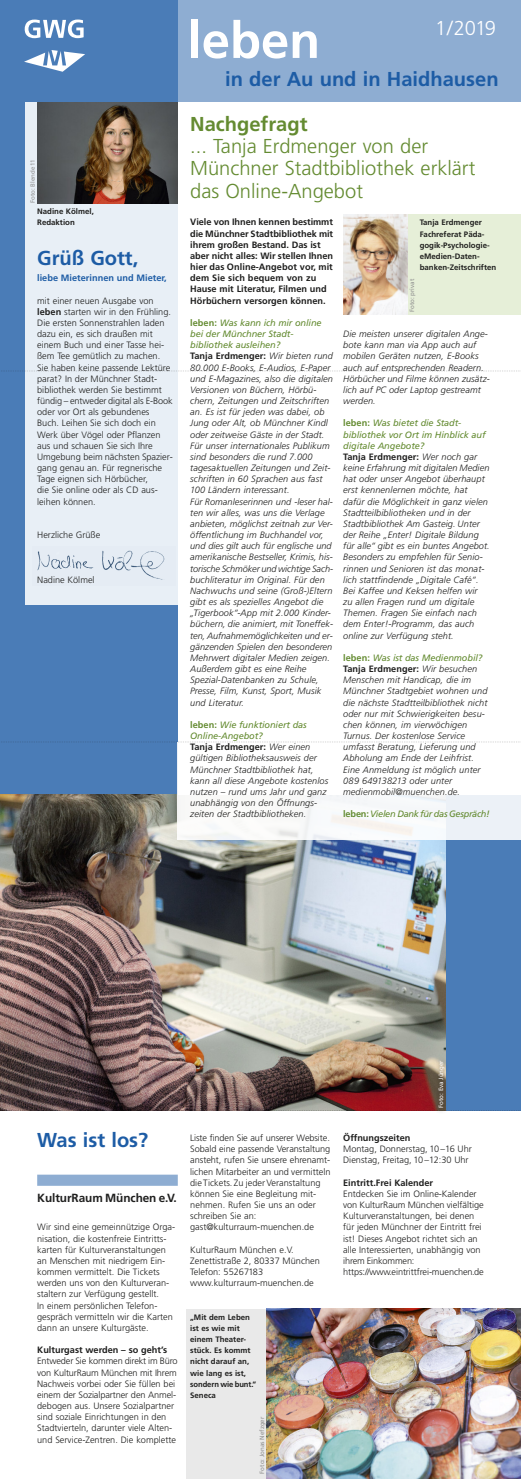
<style>
.page{position:relative;width:521px;height:1479px;background:#fff}
.page>*{position:absolute;margin:0;border:0;box-sizing:border-box;transform-origin:0 0}
.t1{font:700 50.75px "Frutiger";color:#fff}
.t2{font:300 20.12px/22.3px "Frutiger";color:#648b31}
.t3{font:700 20.12px "Frutiger";color:#1d5ca5}
.t4{font:700 20.12px "Frutiger";color:#648b31}
.t5{font:300 20.12px "Frutiger";color:#fff}
.t6{font:700 11.81px "Frutiger";letter-spacing:-.005em;color:#1f1f1e}
.t7{font:italic 300 9.19px/11.2px "Frutiger";letter-spacing:.01em;color:#1f1f1e}
.t8{font:300 9.19px/11.2px "Frutiger";color:#1f1f1e}
.t9{font:700 9.19px/11.2px "Frutiger";color:#1f1f1e}
.t10{font:italic 9.19px "Frutiger";letter-spacing:-.035em;color:#648b31}
.t11{font:700 9.19px "Frutiger";color:#1d5ca5}
.t12{font:700 7.88px/11.2px "Frutiger";color:#1f1f1e}
.t13{font:6.12px "Frutiger";color:#8f8f8f}
.t14{font:6.12px "Frutiger";color:#fff}
.s1{font-weight:700}
.s2{font-weight:700;font-style:normal;color:#648b31}
.s3{font-weight:400;color:#648b31}
.s4{font-weight:700;font-style:normal}
</style>
<div class="page">
<div style="left:0;top:0;width:521px;height:1110px;background:#4a7cb7"></div>
<div style="left:0;top:0;width:521px;height:371px;background:#8eadd2"></div>
<img style="left:0;top:795px;width:445px;height:315px">
<div style="left:0;top:0;width:178px;height:371px;background:#4a7cb7"></div>
<svg style="left:24px;top:50px;width:61px;height:22px"></svg>
<svg style="left:25px;top:20px;width:59px;height:18px"></svg>
<div style="left:37px;top:1174px;width:141px;height:11px;background:#8eadd2"></div>
<div style="left:178px;top:103px;width:343px;height:692px;background:#fff"></div>
<div style="left:178px;top:742px;width:159px;height:97px;background:#fff"></div>
<div style="left:337px;top:742px;width:184px;height:97px;background:#fff;opacity:.9"></div>
<div style="left:343px;top:214px;width:178px;height:101px;background:#e6efd8"></div>
<img style="left:343px;top:214px;width:64px;height:101px">
<div style="left:25px;top:103px;width:153px;height:502px;background:#e8eff6"></div>
<img style="left:37px;top:103px;width:141px;height:100px">
<img style="left:37px;top:550px;width:128px;height:30px">
<img style="left:383px;top:1002px;width:63px;height:108px">
<div style="left:186px;top:1308px;width:335px;height:170px;background:#e9e9e9"></div>
<img style="left:267px;top:1308px;width:254px;height:170px">
<svg style="left:1px;top:370px;width:519px;height:1px"></svg>
<svg style="left:1px;top:741px;width:519px;height:1px"></svg>
<svg style="left:0;top:1110px;width:521px;height:1px"></svg>
<p class="t13" style="left:30px;top:203px;width:45px;rotate:-90deg">Foto: Blende 11</p>
<p class="t12" style="left:37px;top:206px;width:58px">Nadine Kölmel,<br>Redaktion</p>
<h2 class="t3" style="left:37px;top:249px;width:103px">Grüß Gott,</h2>
<p class="t11" style="left:37px;top:274px;width:131px">liebe Mieterinnen und Mieter,</p>
<p class="t8" style="left:37px;top:295px;width:137px">mit einer neuen Ausgabe von <span class="s1">leben</span> starten wir in den Frühling.<br>Die ersten Sonnenstrahlen laden dazu ein, es sich draußen mit einem Buch und einer Tasse hei&shy;ßem Tee gemütlich zu machen.<br>Sie haben keine passende Lektüre parat? In der Münchner Stadt&shy;bibliothek werden Sie bestimmt fündig – entweder digital als E-Book oder vor Ort als gebundenes<br>Buch. Leihen Sie sich doch ein<br>Werk über Vögel oder Pflanzen aus und schauen Sie sich Ihre<br>Umgebung beim nächsten Spazier&shy;gang genau an. Für regnerische<br>Tage eignen sich Hörbücher,<br>die Sie online oder als CD aus&shy;leihen können.</p>
<p class="t8" style="left:37px;top:530px;width:65px">Herzliche Grüße</p>
<p class="t8" style="left:37px;top:574px;width:59px">Nadine Kölmel</p>
<h1 class="t1" style="left:188px;top:20px;width:134px">leben</h1>
<h2 class="t5" style="left:435px;top:20px;width:63px">1/2019</h2>
<h2 class="t3" style="left:225px;top:71px;width:275px">in der Au und in Haidhausen</h2>
<h2 class="t4" style="left:190px;top:115px;width:119px">Nachgefragt</h2>
<h2 class="t2" style="left:190px;top:136px;width:287px">... Tanja Erdmenger von der<br>Münchner Stadtbibliothek erklärt das Online-Angebot</h2>
<p class="t9" style="left:190px;top:217px;width:144px">Viele von Ihnen kennen bestimmt die Münchner Stadtbibliothek mit ihrem großen Bestand. Das ist aber nicht alles: Wir stellen Ihnen hier das Online-Angebot vor, mit dem Sie sich bequem von zu<br>Hause mit Literatur, Filmen und<br>Hörbüchern versorgen können.</p>
<p class="t7" style="left:190px;top:318px;width:144px"><span class="s2">leben:</span> <span class="s3">Was kann ich mir online bei der Münchner Stadt&shy;bibliothek ausleihen?<br></span><span class="s4">Tanja Erdmenger:</span> Wir bieten rund 80.000 E-Books, E-Audios, E-Paper und E-Magazines, also die digitalen Versionen von Büchern, Hörbü&shy;chern, Zeitungen und Zeitschriften an. Es ist für jeden was dabei, ob Jung oder Alt, ob Münchner Kindl oder zeitweise Gäste in der Stadt.<br>Für unser internationales Publikum sind besonders die rund 7.000 tagesaktuellen Zeitungen und Zeit&shy;schriften in 60 Sprachen aus fast 100 Ländern interessant.<br>Für Romanleserinnen und -leser hal&shy;ten wir alles, was uns die Verlage anbieten, möglichst zeitnah zur Ver&shy;öffentlichung im Buchhandel vor, und dies gilt auch für englische und amerikanische Bestseller, Krimis, his&shy;torische Schmöker und wichtige Sach&shy;buchliteratur im Original. Für den Nachwuchs und seine (Groß-)Eltern gibt es als spezielles Angebot die „Tigerbook“-App mit 2.000 Kinder&shy;büchern, die animiert, mit Toneffek&shy;ten, Aufnahmemöglichkeiten und er&shy;gänzenden Spielen den besonderen Mehrwert digitaler Medien zeigen.<br>Außerdem gibt es eine Reihe Spezial-Datenbanken zu Schule, Presse, Film, Kunst, Sport, Musik und Literatur.</p>
<p class="t7" style="left:190px;top:720px;width:140px"><span class="s2">leben:</span> <span class="s3">Wie funktioniert das<br>Online-Angebot?<br></span><span class="s4">Tanja Erdmenger:</span> Wer einen gültigen Bibliotheksausweis der<br>Münchner Stadtbibliothek hat, kann all diese Angebote kostenlos nutzen – rund ums Jahr und ganz unabhängig von den Öffnungs&shy;zeiten der Stadtbibliotheken.</p>
<p class="t12" style="left:420px;top:218px;width:78px">Tanja Erdmenger<br>Fachreferat Päda&shy;gogik-Psychologie&shy;eMedien-Daten&shy;banken-Zeitschriften</p>
<p class="t13" style="left:409px;top:312px;width:35px;rotate:-90deg">Foto: privat</p>
<p class="t7" style="left:343px;top:329px;width:148px">Die meisten unserer digitalen Ange&shy;bote kann man via App auch auf mobilen Geräten nutzen, E-Books auch auf entsprechenden Readern.<br>Hörbücher und Filme können zusätz&shy;lich auf PC oder Laptop gestreamt werden.</p>
<p class="t7" style="left:343px;top:418px;width:148px"><span class="s2">leben:</span> <span class="s3">Was bietet die Stadt&shy;bibliothek vor Ort im Hinblick auf digitale Angebote?<br></span><span class="s4">Tanja Erdmenger:</span> Wer noch gar keine Erfahrung mit digitalen Medien hat oder unser Angebot überhaupt erst kennenlernen möchte, hat dafür die Möglichkeit in ganz vielen<br>Stadtteilbibliotheken und in der<br>Stadtbibliothek Am Gasteig. Unter der Reihe „Enter! Digitale Bildung für alle“ gibt es ein buntes Angebot.<br>Besonders zu empfehlen für Senio&shy;rinnen und Senioren ist das monat&shy;lich stattfindende „Digitale Café“.<br>Bei Kaffee und Keksen helfen wir<br>zu allen Fragen rund um digitale<br>Themen. Fragen Sie einfach nach dem Enter!-Programm, das auch online zur Verfügung steht.</p>
<p class="t7" style="left:343px;top:653px;width:146px"><span class="s2">leben:</span> <span class="s3">Was ist das Medienmobil?<br></span><span class="s4">Tanja Erdmenger:</span> Wir besuchen<br>Menschen mit Handicap, die im<br>Münchner Stadtgebiet wohnen und die nächste Stadtteilbibliothek nicht oder nur mit Schwierigkeiten besu&shy;chen können, im vierwöchigen<br>Turnus. Der kostenlose Service umfasst Beratung, Lieferung und<br>Abholung am Ende der Leihfrist.<br>Eine Anmeldung ist möglich unter<br>089 649138213 oder unter medienmobil@muenchen.de.</p>
<p class="t10" style="left:343px;top:810px;width:148px"><span class="s4">leben:</span> Vielen Dank für das Gespräch!</p>
<h2 class="t3" style="left:37px;top:1131px;width:113px">Was ist los?</h2>
<p class="t6" style="left:37px;top:1193px;width:141px">KulturRaum München e.V.</p>
<p class="t8" style="left:37px;top:1222px;width:140px">Wir sind eine gemeinnützige Orga&shy;nisation, die kostenfreie Eintritts&shy;karten für Kulturveranstaltungen an Menschen mit niedrigem Ein&shy;kommen vermittelt. Die Tickets werden uns von den Kulturveran&shy;staltern zur Verfügung gestellt.<br>In einem persönlichen Telefon&shy;gespräch vermitteln wir die Karten dann an unsere Kulturgäste.</p>
<p class="t9" style="left:37px;top:1345px;width:131px">Kulturgast werden – so geht’s</p>
<p class="t8" style="left:37px;top:1356px;width:142px">Entweder Sie kommen direkt im Büro von KulturRaum München mit Ihrem Nachweis vorbei oder Sie füllen bei einem der Sozialpartner den Anmel&shy;debogen aus. Unsere Sozialpartner sind soziale Einrichtungen in den Stadtvierteln, darunter viele Alten&shy;und Service-Zentren. Die komplette</p>
<p class="t8" style="left:190px;top:1133px;width:142px">Liste finden Sie auf unserer Website.<br>Sobald eine passende Veranstaltung ansteht, rufen Sie unsere ehrenamt&shy;lichen Mitarbeiter an und vermitteln die Tickets. Zu jederVeranstaltung können Sie eine Begleitung mit&shy;nehmen. Rufen Sie uns an oder schreiben Sie an: gast@kulturraum-muenchen.de</p>
<p class="t8" style="left:190px;top:1244px;width:131px">KulturRaum München e.V.<br>Zenettistraße 2, 80337 München<br>Telefon: 55267183 www.kulturraum-muenchen.de</p>
<p class="t12" style="left:190px;top:1311px;width:68px">„Mit dem Leben ist es wie mit einem Theater&shy;stück. Es kommt nicht darauf an, wie lang es ist, sondern wie bunt.“<br>Seneca</p>
<p class="t13" style="left:260px;top:1473px;width:58px;rotate:-90deg">Foto: Jonas Nefzger</p>
<p class="t14" style="left:438px;top:1107px;width:49px;rotate:-90deg">Foto: Eva Jünger</p>
<p class="t9" style="left:343px;top:1133px;width:69px">Öffnungszeiten</p>
<p class="t8" style="left:343px;top:1144px;width:130px">Montag, Donnerstag, 10–16 Uhr<br>Dienstag, Freitag, 10–12:30 Uhr</p>
<p class="t9" style="left:343px;top:1177px;width:91px">Eintritt.Frei Kalender</p>
<p class="t8" style="left:343px;top:1188px;width:142px">Entdecken Sie im Online-Kalender von KulturRaum München vielfältige Kulturveranstaltungen, bei denen für jeden Münchner der Eintritt frei ist! Dieses Angebot richtet sich an alle Interessierten, unabhängig von ihrem Einkommen: https://www.eintrittfrei-muenchen.de</p>
</div>
